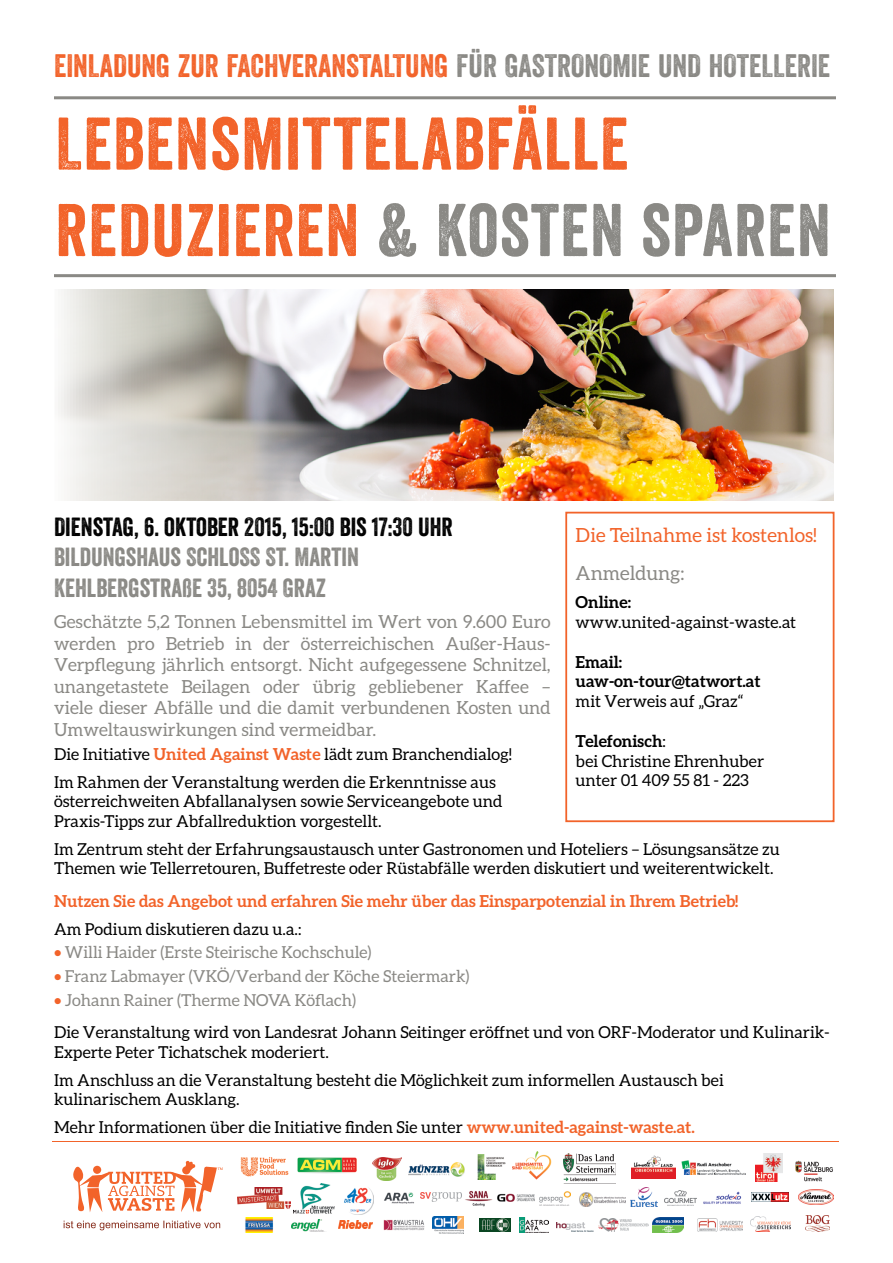
<style>
.page{position:relative;width:893px;height:1263px;background:#fff}
.page>*{position:absolute;margin:0;border:0;box-sizing:border-box;transform-origin:0 0}
.t1{font:72px/86.4px "Veneer";letter-spacing:.02em;color:#f2632a}
.t2{font:31.5px "Veneer";color:#f2632a}
.t3{font:25.5px/30.6px "Veneer";color:#8a8985}
.t4{font:25.5px "Veneer";color:#000}
.t5{font:19.5px "Aleo";color:#f2632a}
.t6{font:19.5px "Aleo";color:#8a8985}
.t7{font:18px/21.6px "Aleo";color:#8a8985;text-align:justify}
.t8{font:16.5px/19.8px "Aleo";color:#000}
.t9{font:16.5px "Aleo";color:#8a8985}
.t10{font:700 16.5px "Aleo";color:#f2632a}
.t11{font:700 16.5px/19.8px "Aleo";color:#000}
.s1{color:#8a8985}
.s2{font-weight:700}
.s3{font-weight:700;color:#f2632a}
.s4{color:#f2632a}
</style>
<div class="page">
<div style="left:52px;top:96px;width:788px;height:181px;border:3px solid #8a8985"></div>
<div style="left:565px;top:512px;width:269px;height:310px;border:2px solid #f2632a"></div>
<img style="left:58px;top:289px;width:775px;height:211px">
<div style="left:836px;top:90px;width:57px;height:200px;background:#fff"></div>
<img style="left:240px;top:1157px;width:49px;height:20px">
<img style="left:297px;top:1157px;width:60px;height:17px">
<img style="left:373px;top:1157px;width:28px;height:23px">
<img style="left:408px;top:1162px;width:57px;height:15px">
<img style="left:477px;top:1154px;width:29px;height:26px">
<img style="left:513px;top:1152px;width:38px;height:27px">
<img style="left:293px;top:1183px;width:41px;height:30px">
<img style="left:344px;top:1187px;width:29px;height:27px">
<img style="left:237px;top:1187px;width:53px;height:21px">
<img style="left:631px;top:1155px;width:44px;height:23px">
<img style="left:681px;top:1160px;width:64px;height:14px">
<img style="left:563px;top:1153px;width:53px;height:29px">
<img style="left:795px;top:1160px;width:38px;height:21px">
<img style="left:756px;top:1154px;width:26px;height:27px">
<img style="left:384px;top:1192px;width:30px;height:12px">
<img style="left:421px;top:1193px;width:40px;height:9px">
<img style="left:465px;top:1190px;width:28px;height:17px">
<img style="left:497px;top:1193px;width:38px;height:8px">
<img style="left:540px;top:1191px;width:31px;height:14px">
<img style="left:579px;top:1192px;width:46px;height:14px">
<img style="left:630px;top:1188px;width:27px;height:19px">
<img style="left:665px;top:1190px;width:31px;height:15px">
<img style="left:703px;top:1191px;width:39px;height:13px">
<img style="left:751px;top:1193px;width:38px;height:9px">
<img style="left:798px;top:1190px;width:35px;height:15px">
<img style="left:245px;top:1217px;width:28px;height:15px">
<img style="left:292px;top:1219px;width:32px;height:12px">
<img style="left:338px;top:1221px;width:35px;height:7px">
<img style="left:384px;top:1220px;width:41px;height:10px">
<img style="left:433px;top:1216px;width:30px;height:17px">
<img style="left:479px;top:1218px;width:32px;height:14px">
<img style="left:520px;top:1217px;width:29px;height:16px">
<img style="left:556px;top:1222px;width:38px;height:9px">
<img style="left:652px;top:1218px;width:32px;height:14px">
<img style="left:697px;top:1219px;width:45px;height:12px">
<img style="left:751px;top:1216px;width:39px;height:16px">
<img style="left:806px;top:1216px;width:23px;height:15px">
<svg style="left:73px;top:1161px;width:150px;height:51px"></svg>
<svg style="left:64px;top:1220px;width:156px;height:10px"></svg>
<img style="left:599px;top:1218px;width:49px;height:14px">
<h2 class="t2" style="left:54px;top:47px;width:776px">EINLADUNG ZUR FACHVERANSTALTUNG <span class="s1">FÜR GASTRONOMIE UND HOTELLERIE</span></h2>
<h1 class="t1" style="left:56px;top:100px;width:777px">LEBENSMITTELABFÄLLE<br>REDUZIEREN <span class="s1">&amp; KOSTEN SPAREN</span></h1>
<h3 class="t4" style="left:54px;top:511px;width:400px">DIENSTAG, 6. OKTOBER 2015, 15:00 BIS 17:30 UHR</h3>
<h3 class="t3" style="left:54px;top:541px;width:306px">BILDUNGSHAUS SCHLOSS ST. MARTIN<br>KEHLBERGSTRAßE 35, 8054 GRAZ</h3>
<p class="t5" style="left:576px;top:524px;width:243px">Die Teilnahme ist kostenlos!</p>
<p class="t6" style="left:576px;top:562px;width:110px">Anmeldung:</p>
<p class="t11" style="left:576px;top:592px;width:57px">Online:</p>
<p class="t8" style="left:576px;top:612px;width:222px">www.united-against-waste.at</p>
<p class="t11" style="left:576px;top:651px;width:187px">Email: uaw-on-tour@tatwort.at</p>
<p class="t8" style="left:576px;top:691px;width:169px">mit Verweis auf „Graz“</p>
<p class="t8" style="left:576px;top:731px;width:190px"><span class="s2">Telefonisch</span>:<br>bei Christine Ehrenhuber unter 01 409 55 81 - 223</p>
<p class="t7" style="left:54px;top:610px;width:498px">Geschätzte 5,2 Tonnen Lebensmittel im Wert von 9.600 Euro werden pro Betrieb in der österreichischen Außer-Haus-Verpflegung jährlich entsorgt. Nicht aufgegessene Schnitzel, unangetastete Beilagen oder übrig gebliebener Kaffee – viele dieser Abfälle und die damit verbundenen Kosten und Umweltauswirkungen sind vermeidbar.</p>
<p class="t8" style="left:54px;top:740px;width:459px;line-height:28px">Die Initiative <span class="s3">United Against Waste</span> lädt zum Branchendialog!<br>Im Rahmen der Veranstaltung werden die Erkenntnisse aus</p>
<p class="t8" style="left:54px;top:791px;width:450px">österreichweiten Abfallanalysen sowie Serviceangebote und<br>Praxis-Tipps zur Abfallreduktion vorgestellt.</p>
<p class="t8" style="left:54px;top:839px;width:727px">Im Zentrum steht der Erfahrungsaustausch unter Gastronomen und Hoteliers – Lösungsansätze zu<br>Themen wie Tellerretouren, Buffetreste oder Rüstabfälle werden diskutiert und weiterentwickelt.</p>
<p class="t10" style="left:54px;top:891px;width:686px">Nutzen Sie das Angebot und erfahren Sie mehr über das Einsparpotenzial in Ihrem Betrieb!</p>
<p class="t8" style="left:54px;top:919px;width:249px">Am Podium diskutieren dazu u.a.:</p>
<p class="t9" style="left:54px;top:943px;width:319px"><span class="s4">•</span> Willi Haider (Erste Steirische Kochschule)</p>
<p class="t9" style="left:54px;top:967px;width:417px"><span class="s4">•</span> Franz Labmayer (VKÖ/Verband der Köche Steiermark)</p>
<p class="t8" style="left:54px;top:984px;width:777px;line-height:32.2px"><span class="s4">•</span> <span class="s1">Johann Rainer (Therme NOVA Köflach)<br></span>Die Veranstaltung wird von Landesrat Johann Seitinger eröffnet und von ORF-Moderator und Kulinarik-</p>
<p class="t8" style="left:54px;top:1037px;width:671px;line-height:28px">Experte Peter Tichatschek moderiert.<br>Im Anschluss an die Veranstaltung besteht die Möglichkeit zum informellen Austausch bei</p>
<p class="t8" style="left:54px;top:1085px;width:642px;line-height:28.3px">kulinarischem Ausklang.<br>Mehr Informationen über die Initiative finden Sie unter <span class="s3">www.united-against-waste.at.</span></p>
</div>
